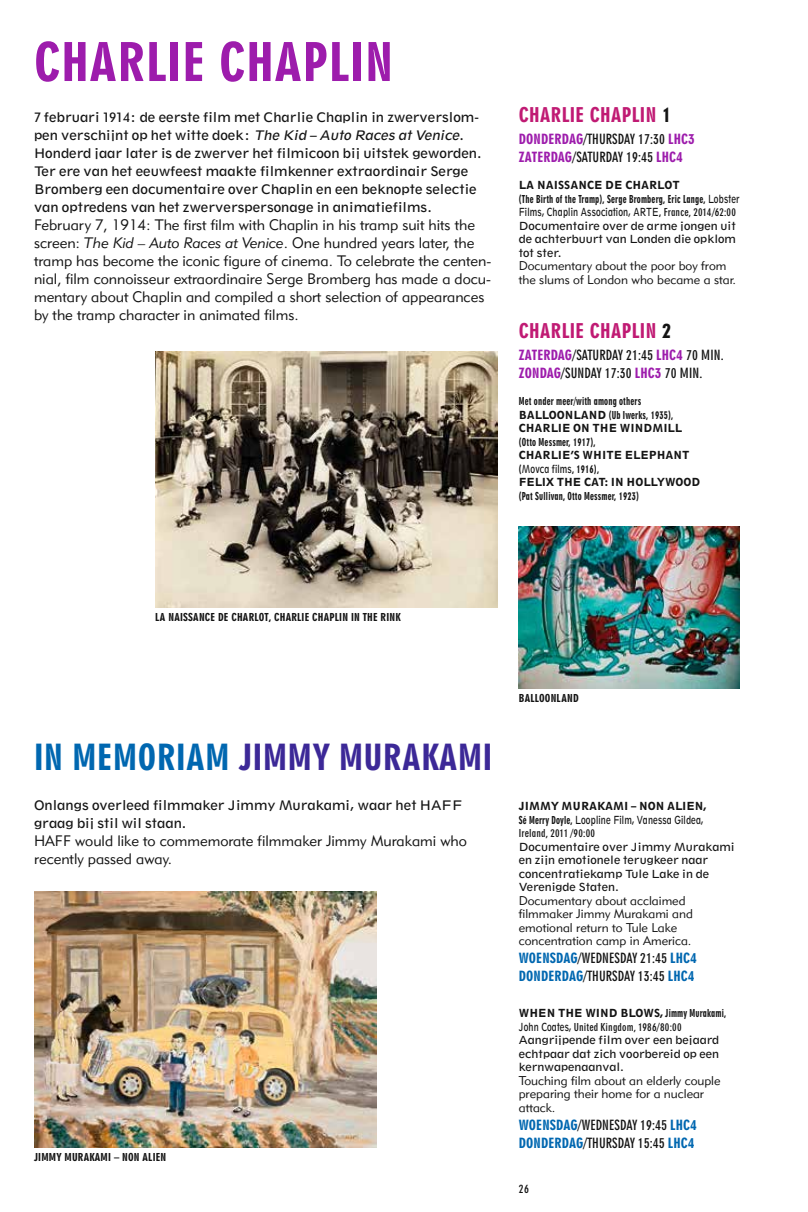
<style>
.page{position:relative;width:808px;height:1212px;background:#fff}
.page>*{position:absolute;margin:0;border:0;box-sizing:border-box;transform-origin:0 0}
.t1{font:51px "Geometric 706 BT Black Condensed B";letter-spacing:.02em;color:#9d1cac}
.t2{font:34.5px "Geometric 706 BT Black Condensed B";letter-spacing:.02em;color:#3c2897}
.t3{font:19.5px "Geometric 706 BT Black Condensed B";letter-spacing:.02em;color:#c01a73}
.t4{font:15px/18px "Geometric 415 BT Lite A";color:#141414}
.t5{font:13.5px/18px "Geometric 706 BT Bold Condensed B";letter-spacing:.01em;color:#141414}
.t6{font:12.6px/13.5px "Geometric 415 BT Lite A";color:#141414}
.t7{font:12.3px/18px "Geometric 212 BT";color:#141414}
.t8{font:11.25px "Geometric 706 BT Bold Condensed B";color:#141414}
.t9{font:10.5px/13.5px "Geometric 212 BT";color:#141414;text-align:justify}
.t10{font:10.5px/13.5px "Geometric 706 BT Black Condensed B";letter-spacing:.02em;color:#141414;scale:.8 1}
.t11{font:800 condensed 10.5px/13.5px "Geometric 212 BT";color:#141414}
.t12{font:10.5px "Geometric 706 BT Black Condensed B";letter-spacing:.02em;color:#141414}
.t13{font:condensed 10.5px/13.5px "Geometric 212 BT";letter-spacing:.02em;color:#141414;scale:.8 1}
.t14{font:10.5px "Geometric 706 BT Bold Condensed B";letter-spacing:.015em;color:#141414}
.s1{font-style:italic}
.s2{font-family:"Geometric 415 BT Lite Italic A"}
.s3{color:#141414}
.s4{font-family:"Geometric 706 BT Black Condensed B";color:#9d1cac}
.s5{font-family:"Geometric 212 BT";font-stretch:condensed}
.s6{font-stretch:condensed}
.s7{font-family:"Geometric 706 BT Black Condensed B"}
.s8{font-family:"Geometric 706 BT Bold Condensed B"}
.s9{font-family:"Geometric 212 BT";font-weight:800;font-stretch:condensed}
.s10{font-family:"Geometric 706 BT Black Condensed B";font-weight:400;font-stretch:normal}
.s11{font-weight:400}
.s12{color:#0067b0}
.s13{font-weight:800}
.s14{font-family:"Geometric 706 BT Black Condensed B";font-stretch:normal}
.s15{font-family:"Geometric 706 BT Black Condensed B";color:#0067b0}
</style>
<div class="page">
<img style="left:34px;top:891px;width:342px;height:256px">
<img style="left:519px;top:527px;width:221px;height:162px">
<img style="left:155px;top:351px;width:342px;height:257px">
<h1 class="t1" style="left:34px;top:31px;width:360px">CHARLIE CHAPLIN</h1>
<p class="t7" style="left:34px;top:108px;width:449px">7 februari 1914: de eerste film met Charlie Chaplin in zwerverslom&shy;pen verschijnt op het witte doek: <span class="s1">The Kid – Auto Races at Venice</span>.<br>Honderd jaar later is de zwerver het filmicoon bij uitstek geworden.<br>Ter ere van het eeuwfeest maakte filmkenner extraordinair Serge Bromberg een documentaire over Chaplin en een beknopte selectie van optredens van het zwerverspersonage in animatiefilms.</p>
<p class="t4" style="left:34px;top:215px;width:459px">February 7, 1914: The first film with Chaplin in his tramp suit hits the screen: <span class="s2">The Kid – Auto Races at Venice</span>. One hundred years later, the tramp has become the iconic figure of cinema. To celebrate the centen&shy;nial, film connoisseur extraordinaire Serge Bromberg has made a docu&shy;mentary about Chaplin and compiled a short selection of appearances by the tramp character in animated films.</p>
<h3 class="t3" style="left:519px;top:103px;width:154px">CHARLIE CHAPLIN <span class="s3">1</span></h3>
<p class="t5" style="left:519px;top:130px;width:178px"><span class="s4">DONDERDAG</span>/TH URSDAY 17:30 <span class="s4">LHC3<br>ZATER DAG</span>/SATURDAY 19:45 <span class="s4">LHC4</span></p>
<p class="t11" style="left:519px;top:178px;width:161px">LA NAISSANCE D E CHARLOT</p>
<p class="t10" style="left:519px;top:192px;width:277px">(THE BIRTH OF THE TRAMP), SERGE BROMBERG, ERIC LANGE, <span class="s5">Lobster</span></p>
<p class="t9" style="left:519px;top:205px;width:219px"><span class="s6">Films, Chaplin Association, ARTE</span><span class="s7">,</span> <span class="s8">FRANCE, 2014/62:00<br></span>Documentaire over de arme jongen uit de achterbuurt van Londen die opklom tot ster.</p>
<p class="t6" style="left:519px;top:259px;width:219px">Documentary about the poor boy from the slums of London who became a star.</p>
<h3 class="t3" style="left:519px;top:319px;width:154px">CHARLIE CHAPLIN <span class="s3">2</span></h3>
<p class="t5" style="left:519px;top:346px;width:206px"><span class="s4">ZATERDAG</span>/SATURDAY 21:45 <span class="s4">LHC4</span> 70 MIN.<br><span class="s4">ZONDAG</span>/SUNDAY 17:30 <span class="s4">LHC3</span> 70 MIN.</p>
<p class="t10" style="left:519px;top:394px;width:195px">MET ONDER MEER/WITH AMONG OTHERS<br><span class="s9">BALLOON LAND</span> (UB IWERKS, 1935),</p>
<p class="t11" style="left:519px;top:421px;width:126px">CHARLIE ON THE WINDM</p>
<p class="t11" style="left:663px;top:421px;width:20px">ILL</p>
<p class="t10" style="left:519px;top:435px;width:98px">(OTTO MESSMER, 1917),</p>
<p class="t11" style="left:519px;top:448px;width:181px">CHARLIE’S WHITE E LEPHANT <span class="s10">(</span><span class="s11">Movca films</span><span class="s10">, 1916),<br></span>F ELIX THE CAT: IN H OLLYWOOD</p>
<p class="t10" style="left:519px;top:489px;width:152px">(PAT SULLIVAN, OTTO MESSMER, 1923)</p>
<p class="t12" style="left:155px;top:611px;width:247px">LA NAISSANCE DE CHARLOT, CHARLIE CHAPLIN IN THE RINK</p>
<h2 class="t2" style="left:34px;top:736px;width:460px"><span class="s12">IN MEMORIAM</span> JIMMY MURAKAMI</h2>
<p class="t7" style="left:34px;top:796px;width:430px">Onlangs overleed filmmaker Jimmy Murakami, waar het HAFF graag bij stil wil staan.</p>
<p class="t4" style="left:34px;top:832px;width:434px">HAFF would like to commemorate filmmaker Jimmy Murakami who recently passed away.</p>
<p class="t12" style="left:34px;top:1151px;width:134px">JIMMY MURAKAMI – NON ALIEN</p>
<p class="t12" style="left:519px;top:692px;width:61px">BALLOONLAND</p>
<p class="t13" style="left:519px;top:799px;width:236px"><span class="s13">JIMMY MURAKAMI – NON ALIEN,<br></span><span class="s14">SÉ MERRY DOYLE,</span> Loopline Film, Vanessa Gildea,</p>
<p class="t14" style="left:519px;top:827px;width:78px">IRELAND, 2011 /90:00</p>
<p class="t9" style="left:519px;top:840px;width:217px;text-align:left">Documentaire over Jimmy Murakami en zijn emotionele terugkeer naar concentratiekamp Tule Lake in de<br>Verenigde Staten.</p>
<p class="t6" style="left:519px;top:893px;width:176px">Documentary about acclaimed filmmaker Jimmy Murakami and emotional return to Tule Lake concentration camp in America.</p>
<p class="t5" style="left:519px;top:949px;width:180px"><span class="s15">WOE NSDAG</span>/WEDNESDAY 21:45 <span class="s15">LHC4<br>DONDERDAG</span>/TH URSDAY 13:45 <span class="s15">LHC4</span></p>
<p class="t11" style="left:519px;top:1006px;width:209px">WHEN THE WIND BLOWS, <span class="s10">JIMMY MURAKAMI,</span></p>
<p class="t14" style="left:519px;top:1020px;width:164px"><span class="s5">John Coates,</span> UNITED KINGDOM, 1986/80:00</p>
<p class="t9" style="left:519px;top:1033px;width:202px">Aangrijpende film over een bejaard echtpaar dat zich voorbereid op een kernwapenaanval.</p>
<p class="t6" style="left:519px;top:1073px;width:203px">Touching film about an elderly couple preparing their home for a nuclear attack.</p>
<p class="t5" style="left:519px;top:1116px;width:180px"><span class="s15">WOE NSDAG</span>/WEDNESDAY 19:45 <span class="s15">LHC4<br>DONDERDAG</span>/TH URSDAY 15:45 <span class="s15">LHC4</span></p>
<p class="t8" style="left:519px;top:1182px;width:12px">26</p>
</div>
